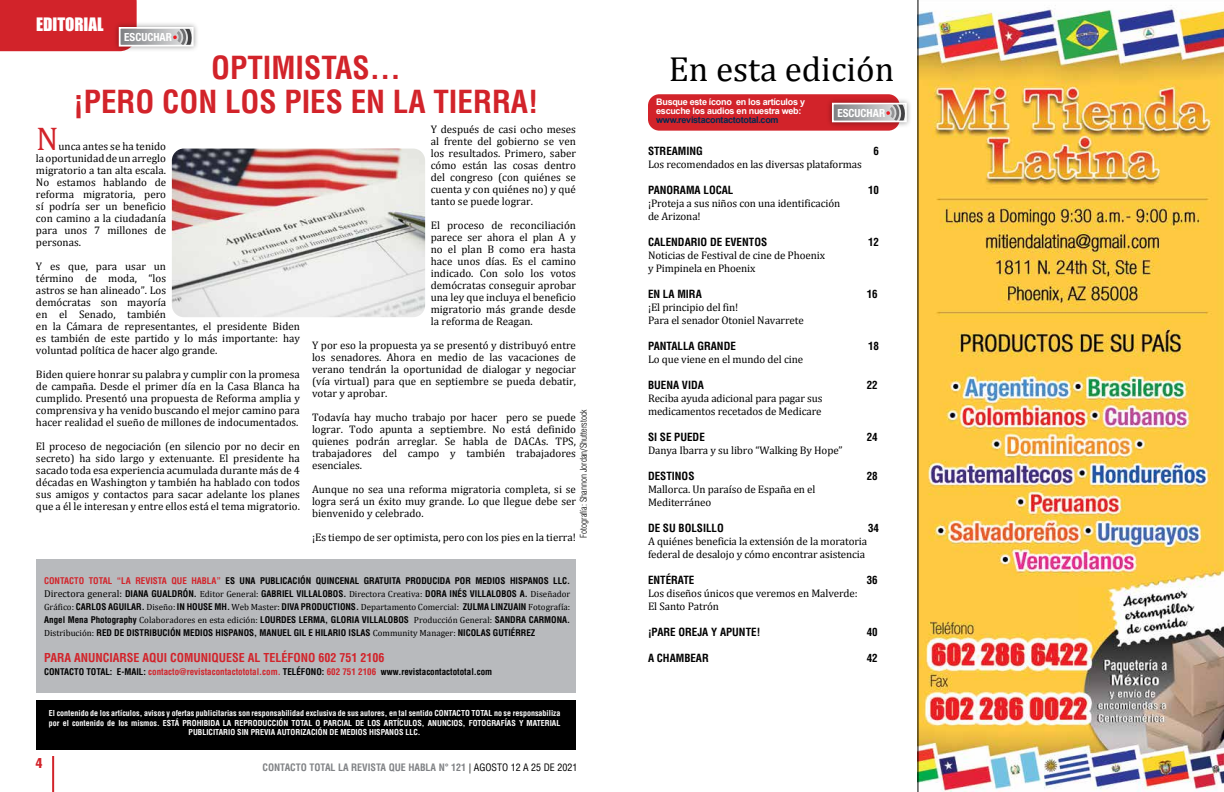
<style>
.page{position:relative;width:1224px;height:792px;background:#fff}
.page>*{position:absolute;margin:0;border:0;box-sizing:border-box;transform-origin:0 0}
.t1{font:35px "Cambria";color:#000}
.t2{font:33px "Cambria";color:#d2232a}
.t3{font:700 condensed 31px/34px "Helvetica";color:#d2232a;text-align:center}
.t4{font:17px "Impact";color:#fff}
.t5{font:extra-condensed 14px "Helvetica";color:#d2232a}
.t6{font:700 condensed 12px "Helvetica";color:#d2232a}
.t7{font:700 condensed 11.2px "Helvetica Neue";color:#fff}
.t8{font:11px/12px "Cambria";color:#000;text-align:justify}
.t9{font:700 condensed 11px "Helvetica";color:#000}
.t10{font:700 condensed 10px "Helvetica";color:#808285}
.t11{font:700 condensed 9px/13px "Helvetica";color:#000}
.t12{font:9px "Cambria";color:#000}
.t13{font:700 9px/9px "Arial";letter-spacing:-.03em;color:#fff}
.t14{font:300 condensed 9px "Helvetica";color:#000}
.t15{font:700 9px "Arial";letter-spacing:-.03em;color:#002a50}
.t16{font:700 condensed 8px/9.6px "Helvetica";color:#fff;text-align:center}
.s1{color:#d2232a}
.s2{font-family:"Cambria";font-weight:400;font-stretch:normal;font-size:10px}
.s3{font-family:"Cambria";font-weight:400;font-stretch:normal}
.s4{font-family:"Helvetica";font-weight:700;font-stretch:condensed}
.s5{font-weight:400;color:#000}
</style>
<div class="page">
<hr style="left:52px;top:756px;width:2px;height:36px;background:#d2232a">
<div style="left:36px;top:700px;width:540px;height:50px;background:#000"></div>
<div style="left:36px;top:560px;width:540px;height:133px;background:#b8babd"></div>
<div style="left:113px;top:22px;width:86px;height:30px;background:#000;opacity:.39"></div>
<svg style="left:0;top:0;width:192px;height:51px"></svg>
<div style="left:119px;top:27px;width:75px;height:20px;border:2px solid #fff"></div>
<div style="left:648px;top:94px;width:252px;height:37px;background:#d2232a;border-radius:11px"></div>
<div style="left:826px;top:97px;width:86px;height:31px;background:#000;opacity:.39"></div>
<svg style="left:835px;top:106px;width:69px;height:13px"></svg>
<div style="left:832px;top:103px;width:75px;height:19px;border:2px solid #fff"></div>
<img style="left:172px;top:149px;width:253px;height:168px">
<img style="left:917px;top:0;width:307px;height:792px">
<h3 class="t4" style="left:36px;top:12px;width:69px">EDITORIAL</h3>
<p class="t7" style="left:124px;top:30px;width:49px">ESCUCHAR</p>
<h3 class="t3" style="left:73px;top:50px;width:467px">OPTIMISTAS…<br>¡PERO CON LOS PIES EN LA TIERRA!</h3>
<h2 class="t2" style="left:36px;top:119px;width:24px">N</h2>
<p class="t8" style="left:36px;top:141px;width:132px;text-indent:22px">unca antes se ha tenido la oportunidad de un arreglo migratorio a tan alta escala.<br>No estamos hablando de reforma migratoria, pero sí podría ser un beneficio con camino a la ciudadanía para unos 7 millones de personas.</p>
<p class="t8" style="left:36px;top:261px;width:266px;text-align:left">Y es que, para usar un<br>término de moda, “los<br>astros se han alineado”. Los<br>demócratas son mayoría<br>en el Senado, también<br>en la Cámara de representantes, el presidente Biden es también de este partido y lo más importante: hay voluntad política de hacer algo grande.</p>
<p class="t8" style="left:36px;top:369px;width:266px">Biden quiere honrar su palabra y cumplir con la promesa de campaña. Desde el primer día en la Casa Blanca ha cumplido. Presentó una propuesta de Reforma amplia y comprensiva y ha venido buscando el mejor camino para hacer realidad el sueño de millones de indocumentados.</p>
<p class="t8" style="left:36px;top:441px;width:266px">El proceso de negociación (en silencio por no decir en secreto) ha sido largo y extenuante. El presidente ha sacado toda esa experiencia acumulada durante más de 4 décadas en Washington y también ha hablado con todos sus amigos y contactos para sacar adelante los planes que a él le interesan y entre ellos está el tema migratorio.</p>
<p class="t8" style="left:431px;top:123px;width:147px">Y después de casi ocho meses al frente del gobierno se ven los resultados. Primero, saber cómo están las cosas dentro del congreso (con quiénes se cuenta y con quiénes no) y qué tanto se puede lograr.</p>
<p class="t8" style="left:431px;top:219px;width:147px">El proceso de reconciliación parece ser ahora el plan A y no el plan B como era hasta hace unos días. Es el camino indicado. Con solo los votos demócratas conseguir aprobar una ley que incluya el beneficio migratorio más grande desde la reforma de Reagan.</p>
<p class="t8" style="left:312px;top:339px;width:266px">Y por eso la propuesta ya se presentó y distribuyó entre los senadores. Ahora en medio de las vacaciones de verano tendrán la oportunidad de dialogar y negociar (vía virtual) para que en septiembre se pueda debatir, votar y aprobar.</p>
<p class="t8" style="left:312px;top:411px;width:266px">Todavía hay mucho trabajo por hacer pero se puede lograr. Todo apunta a septiembre. No está definido quienes podrán arreglar. Se habla de DACAs. TPS, trabajadores del campo y también trabajadores esenciales.</p>
<p class="t8" style="left:312px;top:483px;width:266px">Aunque no sea una reforma migratoria completa, si se logra será un éxito muy grande. Lo que llegue debe ser bienvenido y celebrado.</p>
<p class="t8" style="left:312px;top:531px;width:266px">¡Es tiempo de ser optimista, pero con los pies en la tierra!</p>
<p class="t14" style="left:578px;top:538px;width:130px;rotate:-90deg">Fotografía: Shannon Jordan/Shutterstock</p>
<p class="t11" style="left:44px;top:574px;width:528px"><span class="s1">CONTACTO TOTAL “LA REVISTA QUE HABLA”</span> ES UNA PUBLICACIÓN QUINCENAL GRATUITA PRODUCIDA POR MEDIOS HISPANOS LLC.<br><span class="s2">Directora general:</span> DIANA GUALDRÓN. <span class="s3">Editor General:</span> GABRIEL VILLALOBOS. <span class="s3">Directora Creativa:</span> DORA INÉS VILLALOBOS A. <span class="s3">Diseñador</span></p>
<p class="t12" style="left:44px;top:602px;width:528px">Gráfico: <span class="s4">CARLOS AGUILAR.</span> Diseño: <span class="s4">IN HOUSE MH.</span> Web Master: <span class="s4">DIVA PRODUCTIONS.</span> Departamento Comercial: <span class="s4">ZULMA LINZUAIN</span> Fotografía:</p>
<p class="t11" style="left:44px;top:613px;width:528px">Angel Mena Photography <span class="s3">Colaboradores en esta edición:</span> LOURDES LERMA, GLORIA VILLALOBOS <span class="s3">Producción General:</span> SANDRA CARMONA.<br><span class="s3">Distribución:</span> RED DE DISTRIBUCIÓN MEDIOS HISPANOS, MANUEL GIL E HILARIO ISLAS <span class="s3">Community Manager:</span> NICOLAS GUTIÉRREZ</p>
<p class="t6" style="left:44px;top:650px;width:342px">PARA ANUNCIARSE AQUI COMUNIQUESE AL TELÉFONO 602 751 2106</p>
<p class="t11" style="left:44px;top:665px;width:450px">CONTACTO TOTAL: E-MAIL: <span class="s1">contacto@revistacontactototal.com.</span> TELÉFONO: <span class="s1">602 751 2106</span> www.revistacontactototal.com</p>
<p class="t16" style="left:49px;top:708px;width:513px">El contenido de los artículos, avisos y ofertas publicitarias son responsabilidad exclusiva de sus autores, en tal sentido CONTACTO TOTAL no se responsabiliza por el contenido de los mismos. ESTÁ PROHIBIDA LA REPRODUCCIÓN TOTAL O PARCIAL DE LOS ARTÍCULOS, ANUNCIOS, FOTOGRAFÍAS Y MATERIAL<br>PUBLICITARIO SIN PREVIA AUTORIZACIÓN DE MEDIOS HISPANOS LLC.</p>
<p class="t5" style="left:36px;top:754px;width:8px">4</p>
<p class="t10" style="left:263px;top:761px;width:316px">CONTACTO TOTAL LA REVISTA QUE HABLA N° 121 <span class="s5">| AGOSTO 12 A 25 DE 2021</span></p>
<h1 class="t1" style="left:669px;top:48px;width:227px">En esta edición</h1>
<p class="t13" style="left:656px;top:98px;width:150px">Busque este ícono en los artículos y escuche los audios en nuestra web:</p>
<p class="t15" style="left:656px;top:114px;width:124px">www.revistacontactototal.com</p>
<p class="t7" style="left:837px;top:106px;width:49px">ESCUCHAR</p>
<p class="t9" style="left:648px;top:144px;width:57px">STREAMING</p>
<p class="t9" style="left:874px;top:144px;width:7px">6</p>
<p class="t8" style="left:648px;top:158px;width:215px">Los recomendados en las diversas plataformas</p>
<p class="t9" style="left:648px;top:183px;width:87px">PANORAMA LOCAL</p>
<p class="t9" style="left:868px;top:183px;width:12px">10</p>
<p class="t8" style="left:648px;top:197px;width:194px;line-height:13px">¡Proteja a sus niños con una identificación de Arizona!</p>
<p class="t9" style="left:648px;top:235px;width:121px">CALENDARIO DE EVENTOS</p>
<p class="t9" style="left:868px;top:235px;width:12px">12</p>
<p class="t8" style="left:648px;top:249px;width:179px;line-height:13px">Noticias de Festival de cine de Phoenix y Pimpinela en Phoenix</p>
<p class="t9" style="left:648px;top:287px;width:55px">EN LA MIRA</p>
<p class="t9" style="left:867px;top:287px;width:12px">16</p>
<p class="t8" style="left:648px;top:301px;width:157px;line-height:13px">¡El principio del fin!<br>Para el senador Otoniel Navarrete</p>
<p class="t9" style="left:648px;top:339px;width:89px">PANTALLA GRANDE</p>
<p class="t9" style="left:868px;top:339px;width:12px">18</p>
<p class="t8" style="left:648px;top:353px;width:157px">Lo que viene en el mundo del cine</p>
<p class="t9" style="left:648px;top:378px;width:57px">BUENA VIDA</p>
<p class="t9" style="left:867px;top:378px;width:12px">22</p>
<p class="t8" style="left:648px;top:392px;width:176px;line-height:13px">Reciba ayuda adicional para pagar sus medicamentos recetados de Medicare</p>
<p class="t9" style="left:648px;top:430px;width:58px">SI SE PUEDE</p>
<p class="t9" style="left:867px;top:430px;width:12px">24</p>
<p class="t8" style="left:648px;top:445px;width:196px">Danya Ibarra y su libro “Walking By Hope”</p>
<p class="t9" style="left:648px;top:469px;width:48px">DESTINOS</p>
<p class="t9" style="left:867px;top:469px;width:12px">28</p>
<p class="t8" style="left:648px;top:483px;width:169px;line-height:13px">Mallorca. Un paraíso de España en el<br>Mediterráneo</p>
<p class="t9" style="left:648px;top:521px;width:77px">DE SU BOLSILLO</p>
<p class="t9" style="left:868px;top:521px;width:12px">34</p>
<p class="t8" style="left:648px;top:535px;width:221px;line-height:13px">A quiénes beneficia la extensión de la moratoria federal de desalojo y cómo encontrar asistencia</p>
<p class="t9" style="left:648px;top:573px;width:48px">ENTÉRATE</p>
<p class="t9" style="left:867px;top:573px;width:12px">36</p>
<p class="t8" style="left:648px;top:587px;width:211px;line-height:13px">Los diseños únicos que veremos en Malverde:<br>El Santo Patrón</p>
<p class="t9" style="left:648px;top:625px;width:114px">¡PARE OREJA Y APUNTE!</p>
<p class="t9" style="left:867px;top:625px;width:12px">40</p>
<p class="t9" style="left:648px;top:651px;width:62px">A CHAMBEAR</p>
<p class="t9" style="left:867px;top:651px;width:12px">42</p>
</div>
